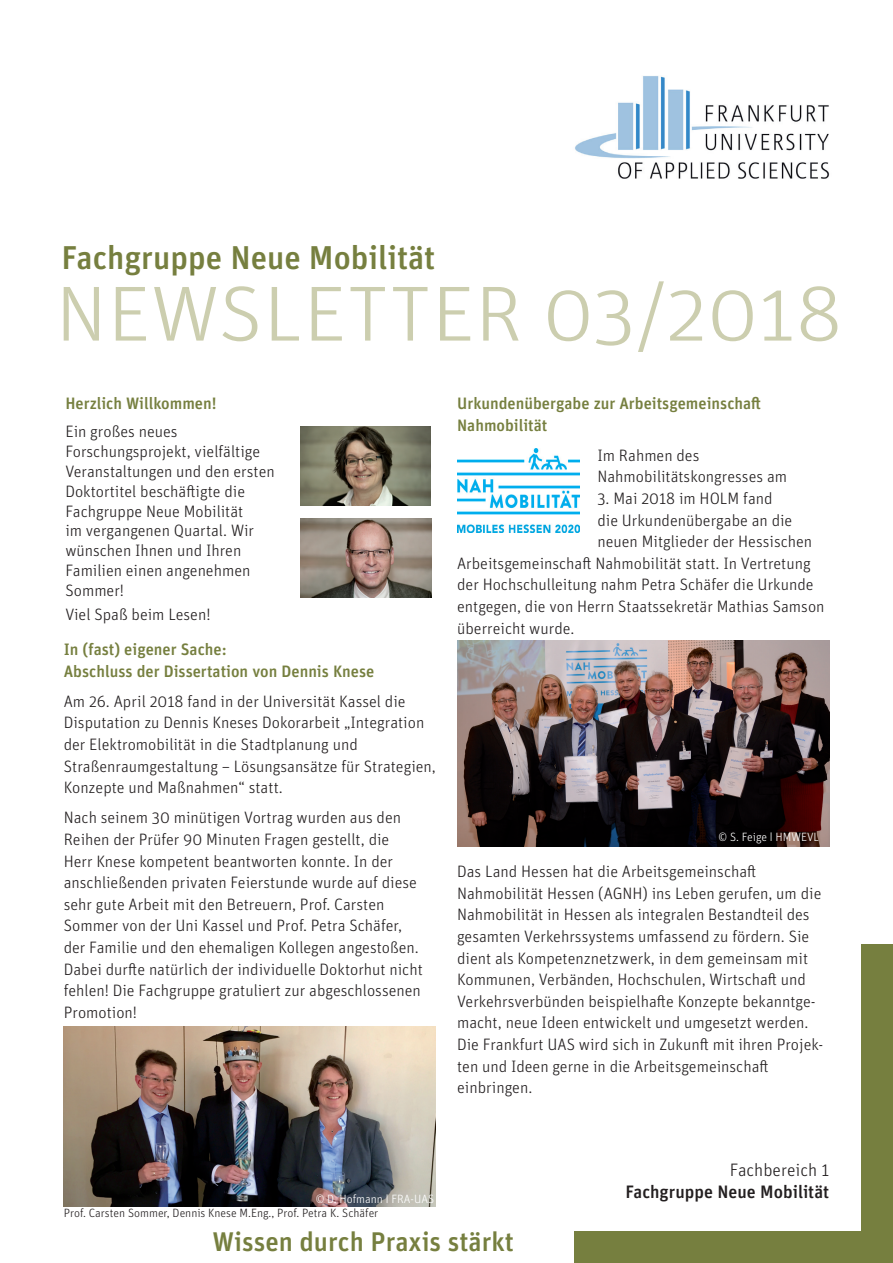
<style>
.page{position:relative;width:893px;height:1263px;background:#fff}
.page>*{position:absolute;margin:0;border:0;box-sizing:border-box;transform-origin:0 0}
.t1{font:300 78px "Unit Pro";color:#ccceaf;scale:1.1 1}
.t2{font:500 33px "Unit Pro";color:#767f3f}
.t3{font:500 27px "Unit Pro";color:#767f3f}
.t4{font:500 18px "Unit Pro";color:#231f20}
.t5{font:300 18px "Unit Pro";color:#231f20}
.t6{font:300 16.5px/21.6px "Unit Pro";color:#231f20}
.t7{font:500 16.5px/21.6px "Unit Pro";color:#767f3f}
.t8{font:300 12px "Unit Pro";color:#231f20}
.t9{font:300 12px "Unit Pro";color:#fff}
</style>
<div class="page">
<img style="left:575px;top:76px;width:255px;height:103px">
<div style="left:861px;top:944px;width:32px;height:319px;background:#767f3f"></div>
<div style="left:575px;top:1231px;width:318px;height:32px;background:#767f3f"></div>
<img style="left:300px;top:426px;width:130px;height:79px">
<img style="left:300px;top:518px;width:131px;height:79px">
<img style="left:457px;top:449px;width:122px;height:84px">
<img style="left:64px;top:1026px;width:372px;height:180px">
<img style="left:457px;top:640px;width:372px;height:206px">
<h2 class="t2" style="left:62px;top:234px;width:375px">Fachgruppe Neue Mobilität</h2>
<h1 class="t1" style="left:55px;top:263px;width:717px">NEWSLETTER 03/2018</h1>
<p class="t7" style="left:65px;top:392px;width:153px">Herzlich Willkommen!</p>
<p class="t6" style="left:65px;top:421px;width:211px;line-height:19.8px">Ein großes neues<br>Forschungsprojekt, vielfältige<br>Veranstaltungen und den ersten<br>Doktortitel beschäftigte die<br>Fachgruppe Neue Mobilität<br>im vergangenen Quartal. Wir wünschen Ihnen und Ihren<br>Familien einen angenehmen<br>Sommer!</p>
<p class="t6" style="left:65px;top:603px;width:147px">Viel Spaß beim Lesen!</p>
<p class="t7" style="left:64px;top:638px;width:312px">In (fast) eigener Sache:<br>Abschluss der Dissertation von Dennis Knese</p>
<p class="t6" style="left:64px;top:690px;width:374px">Am 26. April 2018 fand in der Universität Kassel die Disputation zu Dennis Kneses Dokorarbeit „Integration der Elektromobilität in die Stadtplanung und Straßenraumgestaltung – Lösungsansätze für Strategien, Konzepte und Maßnahmen“ statt.</p>
<p class="t6" style="left:64px;top:806px;width:361px">Nach seinem 30 minütigen Vortrag wurden aus den Reihen der Prüfer 90 Minuten Fragen gestellt, die<br>Herr Knese kompetent beantworten konnte. In der anschließenden privaten Feierstunde wurde auf diese sehr gute Arbeit mit den Betreuern, Prof. Carsten Sommer von der Uni Kassel und Prof. Petra Schäfer, der Familie und den ehemaligen Kollegen angestoßen.<br>Dabei durfte natürlich der individuelle Doktorhut nicht fehlen! Die Fachgruppe gratuliert zur abgeschlossenen Promotion!</p>
<p class="t7" style="left:457px;top:392px;width:305px">Urkundenübergabe zur Arbeitsgemeinschaft<br>Nahmobilität</p>
<p class="t6" style="left:597px;top:444px;width:191px">Im Rahmen des<br>Nahmobilitätskongresses am</p>
<p class="t6" style="left:597px;top:487px;width:177px">3. Mai 2018 im HOLM fand</p>
<p class="t6" style="left:597px;top:509px;width:196px">die Urkundenübergabe an die</p>
<p class="t6" style="left:597px;top:530px;width:216px">neuen Mitglieder der Hessischen</p>
<p class="t6" style="left:457px;top:552px;width:355px">Arbeitsgemeinschaft Nahmobilität statt. In Vertretung</p>
<p class="t6" style="left:457px;top:573px;width:358px">der Hochschulleitung nahm Petra Schäfer die Urkunde</p>
<p class="t6" style="left:457px;top:595px;width:369px">entgegen, die von Herrn Staatssekretär Mathias Samson</p>
<p class="t6" style="left:457px;top:617px;width:119px">überreicht wurde.</p>
<p class="t9" style="left:719px;top:829px;width:102px">© S. Feige ӏ HMWEVL</p>
<p class="t6" style="left:457px;top:860px;width:368px">Das Land Hessen hat die Arbeitsgemeinschaft Nahmobilität Hessen (AGNH) ins Leben gerufen, um die Nahmobilität in Hessen als integralen Bestandteil des gesamten Verkehrssystems umfassend zu fördern. Sie dient als Kompetenznetzwerk, in dem gemeinsam mit Kommunen, Verbänden, Hochschulen, Wirtschaft und Verkehrsverbünden beispielhafte Konzepte bekanntge&shy;macht, neue Ideen entwickelt und umgesetzt werden.<br>Die Frankfurt UAS wird sich in Zukunft mit ihren Projek&shy;ten und Ideen gerne in die Arbeitsgemeinschaft einbringen.</p>
<p class="t9" style="left:316px;top:1191px;width:120px">© D. Hofmann ӏ FRA-UAS</p>
<p class="t8" style="left:64px;top:1205px;width:316px">Prof. Carsten Sommer, Dennis Knese M.Eng., Prof. Petra K. Schäfer</p>
<p class="t5" style="left:730px;top:1158px;width:101px">Fachbereich 1</p>
<p class="t4" style="left:625px;top:1179px;width:205px">Fachgruppe Neue Mobilität</p>
<h3 class="t3" style="left:213px;top:1222px;width:303px">Wissen durch Praxis stärkt</h3>
</div>
